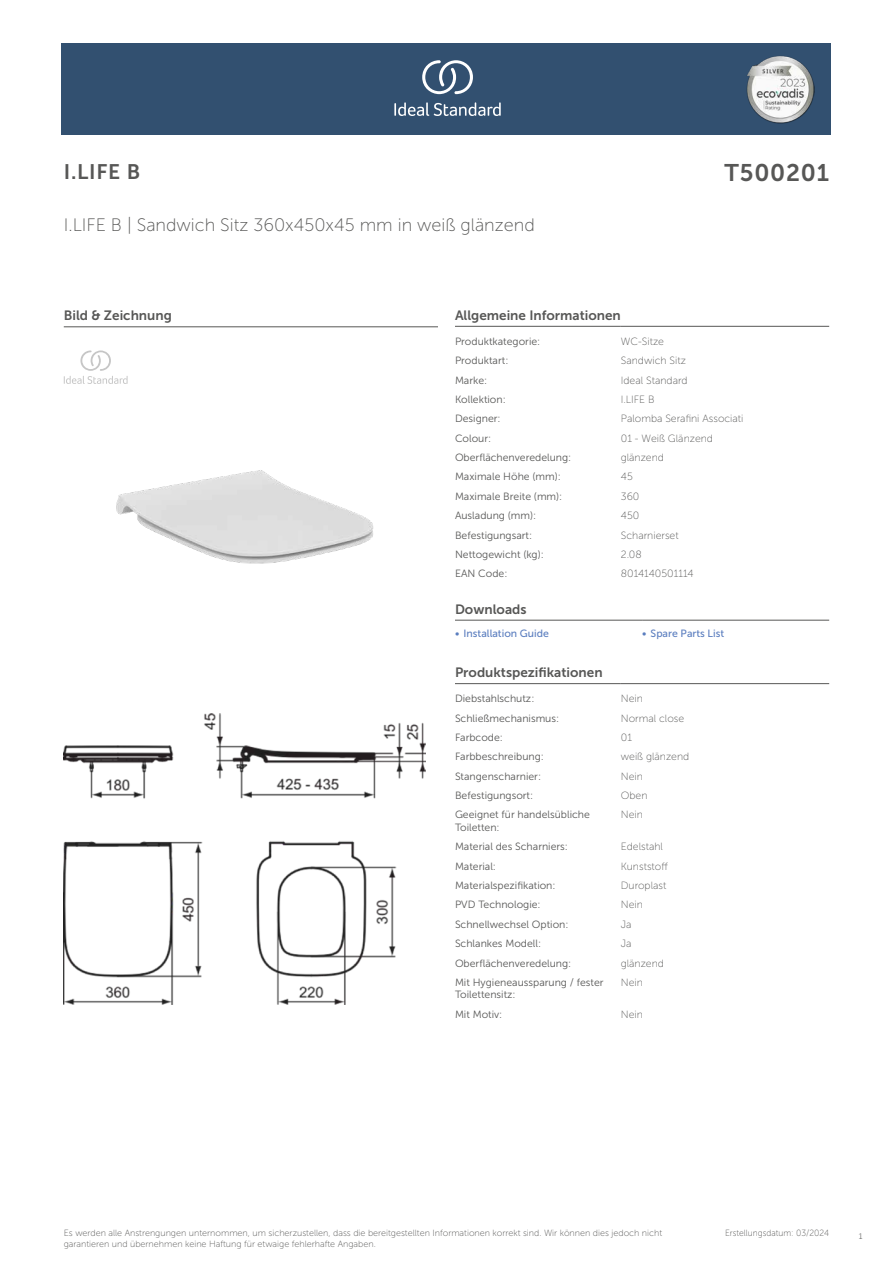
<style>
.page{position:relative;width:893px;height:1263px;background:#fff}
.page>*{position:absolute;margin:0;border:0;box-sizing:border-box;transform-origin:0 0}
.t1{font:24px "Museo Sans 700";letter-spacing:.035em;color:#575756}
.t2{font:21px "Museo Sans 700";color:#575756}
.t3{font:18px "Museo Sans 100";color:#575756}
.t4{font:13.5px "Museo Sans 700";color:#575756}
.t5{font:10.5px/12.6px "Museo Sans 300";color:#575756}
.t6{font:10.5px "Museo Sans 100";color:#575756}
.t7{font:10.5px "Museo Sans 500";color:#5b7ebf}
.t8{font:9px/10.8px "Museo Sans 100";color:#575756}
.t9{font:9px "Museo Sans 100";color:#575756;scale:.95 1}
.t10{font:300 9px "Calibri";color:#575756;scale:.95 1}
</style>
<div class="page">
<div style="left:62px;top:43px;width:769px;height:91px;background:#325070"></div>
<hr style="left:455px;top:326px;width:166px;height:1px;background:#575756">
<hr style="left:621px;top:326px;width:208px;height:1px;background:#575756">
<hr style="left:455px;top:620px;width:187px;height:1px;background:#575756">
<hr style="left:642px;top:620px;width:187px;height:1px;background:#575756">
<hr style="left:455px;top:683px;width:166px;height:1px;background:#575756">
<hr style="left:621px;top:683px;width:208px;height:1px;background:#575756">
<img style="left:64px;top:714px;width:361px;height:291px">
<hr style="left:64px;top:327px;width:374px;height:1px;background:#575756">
<svg style="left:64px;top:350px;width:64px;height:34px"></svg>
<img style="left:116px;top:470px;width:258px;height:94px">
<svg style="left:394px;top:102px;width:107px;height:14px"></svg>
<svg style="left:422px;top:60px;width:51px;height:34px"></svg>
<img style="left:746px;top:56px;width:68px;height:67px">
<h2 class="t2" style="left:64px;top:160px;width:78px">I.LIFE B</h2>
<h1 class="t1" style="left:724px;top:160px;width:106px">T500201</h1>
<h3 class="t3" style="left:64px;top:215px;width:472px">I.LIFE B | Sandwich Sitz 360x450x45 mm in weiß glänzend</h3>
<p class="t4" style="left:64px;top:308px;width:110px">Bild &amp; Zeichnung</p>
<p class="t4" style="left:455px;top:308px;width:167px">Allgemeine Informationen</p>
<p class="t5" style="left:455px;top:335px;width:87px">Produktkategorie:</p>
<p class="t6" style="left:621px;top:336px;width:45px">WC-Sitze</p>
<p class="t5" style="left:455px;top:354px;width:55px">Produktart:</p>
<p class="t6" style="left:621px;top:355px;width:67px">Sandwich Sitz</p>
<p class="t5" style="left:455px;top:374px;width:34px">Marke:</p>
<p class="t6" style="left:621px;top:374px;width:68px">Ideal Standard</p>
<p class="t5" style="left:455px;top:393px;width:52px">Kollektion:</p>
<p class="t6" style="left:621px;top:394px;width:35px">I.LIFE B</p>
<p class="t5" style="left:455px;top:413px;width:47px">Designer:</p>
<p class="t6" style="left:621px;top:413px;width:124px">Palomba Serafini Associati</p>
<p class="t5" style="left:455px;top:432px;width:38px">Colour:</p>
<p class="t6" style="left:621px;top:433px;width:94px">01 - Weiß Glänzend</p>
<p class="t5" style="left:455px;top:451px;width:118px">Oberflächenveredelung:</p>
<p class="t6" style="left:621px;top:452px;width:45px">glänzend</p>
<p class="t5" style="left:455px;top:471px;width:107px">Maximale Höhe (mm):</p>
<p class="t6" style="left:621px;top:471px;width:13px">45</p>
<p class="t5" style="left:455px;top:490px;width:109px">Maximale Breite (mm):</p>
<p class="t6" style="left:621px;top:491px;width:20px">360</p>
<p class="t5" style="left:455px;top:509px;width:83px">Ausladung (mm):</p>
<p class="t6" style="left:621px;top:510px;width:20px">450</p>
<p class="t5" style="left:455px;top:529px;width:79px">Befestigungsart:</p>
<p class="t6" style="left:621px;top:529px;width:59px">Scharnierset</p>
<p class="t5" style="left:455px;top:548px;width:90px">Nettogewicht (kg):</p>
<p class="t6" style="left:621px;top:549px;width:22px">2.08</p>
<p class="t5" style="left:455px;top:567px;width:54px">EAN Code:</p>
<p class="t6" style="left:621px;top:568px;width:74px">8014140501114</p>
<p class="t4" style="left:455px;top:602px;width:73px">Downloads</p>
<p class="t7" style="left:455px;top:627px;width:95px">• Installation Guide</p>
<p class="t7" style="left:642px;top:627px;width:84px">• Spare Parts List</p>
<p class="t4" style="left:455px;top:665px;width:149px">Produktspezifikationen</p>
<p class="t5" style="left:455px;top:692px;width:81px">Diebstahlschutz:</p>
<p class="t6" style="left:621px;top:693px;width:24px">Nein</p>
<p class="t5" style="left:455px;top:712px;width:106px">Schließmechanismus:</p>
<p class="t6" style="left:621px;top:712px;width:65px">Normal close</p>
<p class="t5" style="left:455px;top:731px;width:49px">Farbcode:</p>
<p class="t6" style="left:621px;top:732px;width:13px">01</p>
<p class="t5" style="left:455px;top:750px;width:90px">Farbbeschreibung:</p>
<p class="t6" style="left:621px;top:751px;width:70px">weiß glänzend</p>
<p class="t5" style="left:455px;top:770px;width:88px">Stangenscharnier:</p>
<p class="t6" style="left:621px;top:770px;width:24px">Nein</p>
<p class="t5" style="left:455px;top:789px;width:80px">Befestigungsort:</p>
<p class="t6" style="left:621px;top:790px;width:28px">Oben</p>
<p class="t5" style="left:455px;top:809px;width:136px">Geeignet für handelsübliche<br>Toiletten:</p>
<p class="t6" style="left:621px;top:809px;width:24px">Nein</p>
<p class="t5" style="left:455px;top:840px;width:115px">Material des Scharniers:</p>
<p class="t6" style="left:621px;top:841px;width:44px">Edelstahl</p>
<p class="t5" style="left:455px;top:860px;width:43px">Material:</p>
<p class="t6" style="left:621px;top:860px;width:48px">Kunststoff</p>
<p class="t5" style="left:455px;top:879px;width:102px">Materialspezifikation:</p>
<p class="t6" style="left:621px;top:880px;width:47px">Duroplast</p>
<p class="t5" style="left:455px;top:899px;width:87px">PVD Technologie:</p>
<p class="t6" style="left:621px;top:899px;width:24px">Nein</p>
<p class="t5" style="left:455px;top:918px;width:115px">Schnellwechsel Option:</p>
<p class="t6" style="left:621px;top:919px;width:12px">Ja</p>
<p class="t5" style="left:455px;top:937px;width:88px">Schlankes Modell:</p>
<p class="t6" style="left:621px;top:938px;width:12px">Ja</p>
<p class="t5" style="left:455px;top:957px;width:118px">Oberflächenveredelung:</p>
<p class="t6" style="left:621px;top:957px;width:45px">glänzend</p>
<p class="t5" style="left:455px;top:976px;width:150px">Mit Hygieneaussparung / fester<br>Toilettensitz:</p>
<p class="t6" style="left:621px;top:977px;width:24px">Nein</p>
<p class="t5" style="left:455px;top:1008px;width:49px">Mit Motiv:</p>
<p class="t6" style="left:621px;top:1009px;width:24px">Nein</p>
<p class="t8" style="left:64px;top:1227px;width:600px">Es werden alle Anstrengungen unternommen, um sicherzustellen, dass die bereitgestellten Informationen korrekt sind. Wir können dies jedoch nicht garantieren und übernehmen keine Haftung für etwaige fehlerhafte Angaben.</p>
<p class="t9" style="left:725px;top:1228px;width:111px">Erstellungsdatum: 03/2024</p>
<p class="t10" style="left:858px;top:1230px;width:6px">1</p>
</div>
